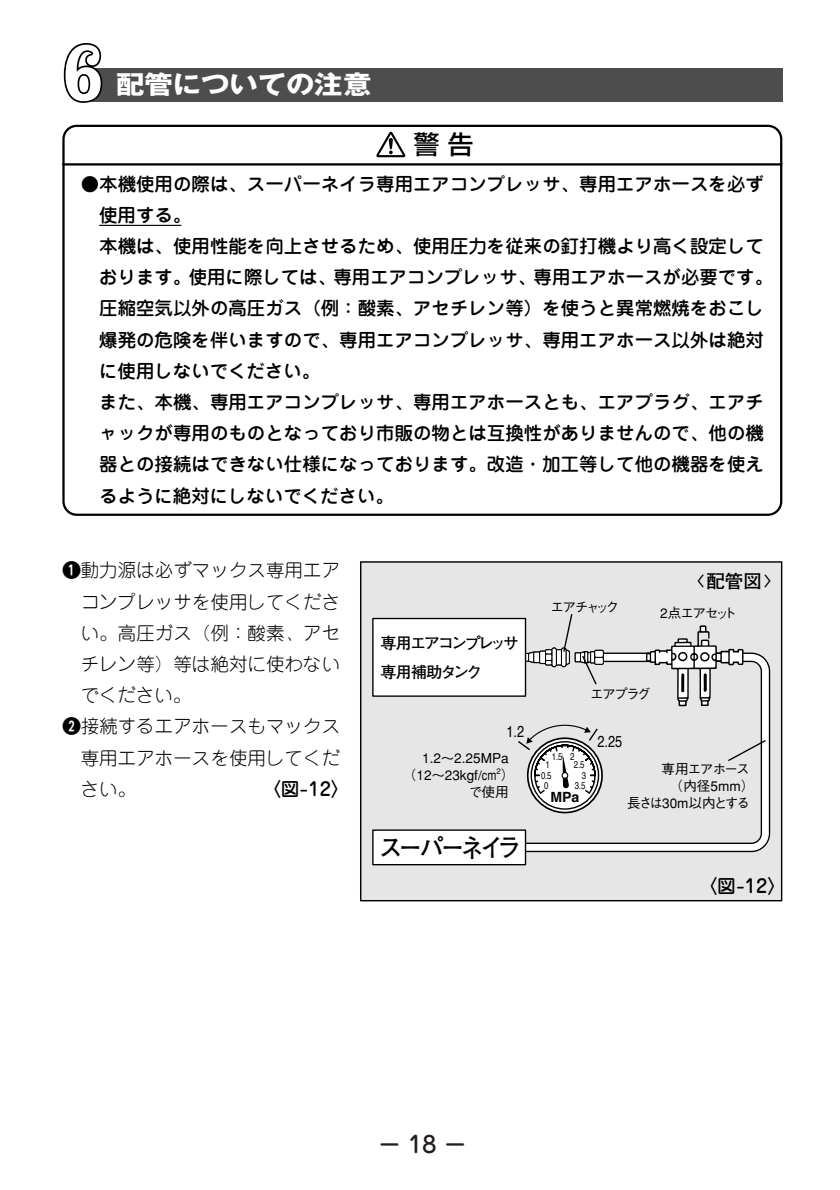
<style>
.page{position:relative;width:840px;height:1190px;background:#fff}
.page>*{position:absolute;margin:0;border:0;box-sizing:border-box;transform-origin:0 0}
.t1{font:700 25.6px "Gothic MB101";color:#fff;scale:1.11 1}
.t2{font:500 25.6px "Shin Go";color:#000}
.t3{font:700 25px "Futo Go B101";letter-spacing:-.17em;color:#000;scale:.95 1}
.t4{font:500 22.6px "Jun 34";color:#231f20}
.t5{font:500 18.4px/31.2px "Jun 34";color:#000}
.t6{font:300 18.4px "Jun 101";letter-spacing:.005em;color:#000}
.t7{font:700 18.4px "Futo Go B101";color:#000}
.t8{font:16px "Helvetica";color:#000;scale:.8 1}
.t9{font:700 15.8px/29.4px "Futo Go B101";letter-spacing:-.13em;color:#000}
.t10{font:700 14px "Helvetica";color:#000}
.t11{font:500 13.6px "Gothic BBB";letter-spacing:-.07em;color:#000}
.t12{font:500 13.6px "Gothic BBB";color:#000}
.t13{font:500 13.6px "Gothic BBB";letter-spacing:-.105em;color:#000}
.t14{font:500 13.6px "Gothic BBB";letter-spacing:-.11em;color:#000}
.t15{font:500 13.6px "Gothic BBB";letter-spacing:-.095em;color:#000}
.t16{font:9.8px/11.2px "Helvetica";color:#000;text-align:center;scale:.8 1}
.s1{font-family:"Mdgin Hround";font-weight:400}
</style>
<div class="page">
<div style="left:89px;top:68px;width:693px;height:34px;background:#4d4d4d"></div>
<svg style="left:64px;top:43px;width:38px;height:60px"></svg>
<div style="left:361px;top:563px;width:420px;height:337px;background:#e6e6e6"></div>
<svg style="left:526px;top:661px;width:245px;height:192px"></svg>
<div style="left:372px;top:618px;width:154px;height:79px;background:#fff;border:1px solid #000"></div>
<div style="left:372px;top:829px;width:154px;height:36px;background:#fff;border:1px solid #000"></div>
<svg style="left:516px;top:614px;width:251px;height:196px"></svg>
<svg style="left:561px;top:772px;width:8px;height:7px"></svg>
<div style="left:360px;top:561px;width:422px;height:340px;border:1px solid #000"></div>
<svg style="left:62px;top:125px;width:720px;height:391px"></svg>
<hr style="left:62px;top:163px;width:720px;height:3px;background:#000">
<svg style="left:376px;top:132px;width:29px;height:25px"></svg>
<hr style="left:99px;top:225px;width:82px;height:1px;background:#000">
<h1 class="t1" style="left:116px;top:75px;width:231px">配管についての注意</h1>
<h1 class="t2" style="left:414px;top:135px;width:61px">警告</h1>
<p class="t5" style="left:99px;top:170px;width:675px;text-indent:-18px">●本機使用の際は、スーパーネイラ専用エアコンプレッサ、専用エアホースを必ず使用する。<br>本機は、使用性能を向上させるため、使用圧力を従来の釘打機より高く設定しております。使用に際しては、専用エアコンプレッサ、専用エアホースが必要です。圧縮空気以外の高圧ガス（例：酸素、アセチレン等）を使うと異常燃焼をおこし爆発の危険を伴いますので、専用エアコンプレッサ、専用エアホース以外は絶対に使用しないでください。<br>また、本機、専用エアコンプレッサ、専用エアホースとも、エアプラグ、エアチャックが専用のものとなっており市販の物とは互換性がありませんので、他の機器との接続はできない仕様になっております。改造・加工等して他の機器を使えるように絶対にしないでください。</p>
<p class="t6" style="left:62px;top:564px;width:279px"><span class="s1">q</span>動力源は必ずマックス専用エア</p>
<p class="t6" style="left:81px;top:595px;width:261px">コンプレッサを使用してくださ</p>
<p class="t6" style="left:81px;top:626px;width:261px">い。高圧ガス（例：酸素、アセ</p>
<p class="t6" style="left:81px;top:657px;width:261px">チレン等）等は絶対に使わない</p>
<p class="t6" style="left:81px;top:688px;width:112px">でください。</p>
<p class="t6" style="left:62px;top:720px;width:279px"><span class="s1">w</span>接続するエアホースもマックス</p>
<p class="t6" style="left:81px;top:751px;width:261px">専用エアホースを使用してくだ</p>
<p class="t6" style="left:81px;top:782px;width:57px">さい。</p>
<p class="t5" style="left:263px;top:775px;width:88px">〈図-12〉</p>
<p class="t9" style="left:380px;top:630px;width:140px">専用エアコンプレッサ専用補助タンク</p>
<p class="t8" style="left:507px;top:725px;width:24px">1.2</p>
<p class="t11" style="left:422px;top:753px;width:88px">1.2～2.25MPa</p>
<p class="t12" style="left:403px;top:770px;width:113px">（12～23kgf/cm<sup>2</sup>）</p>
<p class="t11" style="left:469px;top:787px;width:41px">で使用</p>
<h2 class="t3" style="left:379px;top:838px;width:151px">スーパーネイラ</h2>
<p class="t11" style="left:551px;top:602px;width:70px">エアチャック</p>
<p class="t7" style="left:688px;top:574px;width:94px">〈配管図〉</p>
<p class="t14" style="left:660px;top:608px;width:78px">2点エアセット</p>
<p class="t11" style="left:590px;top:688px;width:62px">エアプラグ</p>
<p class="t8" style="left:597px;top:735px;width:32px">2.25</p>
<p class="t16" style="left:570px;top:751px;width:7px">2</p>
<p class="t10" style="left:550px;top:791px;width:30px">MPa</p>
<p class="t16" style="left:552px;top:751px;width:15px">1.5</p>
<p class="t16" style="left:574px;top:760px;width:15px">2.5</p>
<p class="t16" style="left:541px;top:760px;width:15px">1<br>0.5</p>
<p class="t16" style="left:575px;top:772px;width:16px;line-height:10px;text-align:right">3<br>3.5</p>
<p class="t16" style="left:544px;top:781px;width:7px">0</p>
<p class="t15" style="left:662px;top:763px;width:90px">専用エアホース</p>
<p class="t11" style="left:670px;top:780px;width:86px">（内径5mm）</p>
<p class="t13" style="left:627px;top:797px;width:125px">長さは30m以内とする</p>
<p class="t5" style="left:699px;top:873px;width:88px">〈図-12〉</p>
<p class="t4" style="left:378px;top:1136px;width:90px">－ 18 －</p>
</div>
